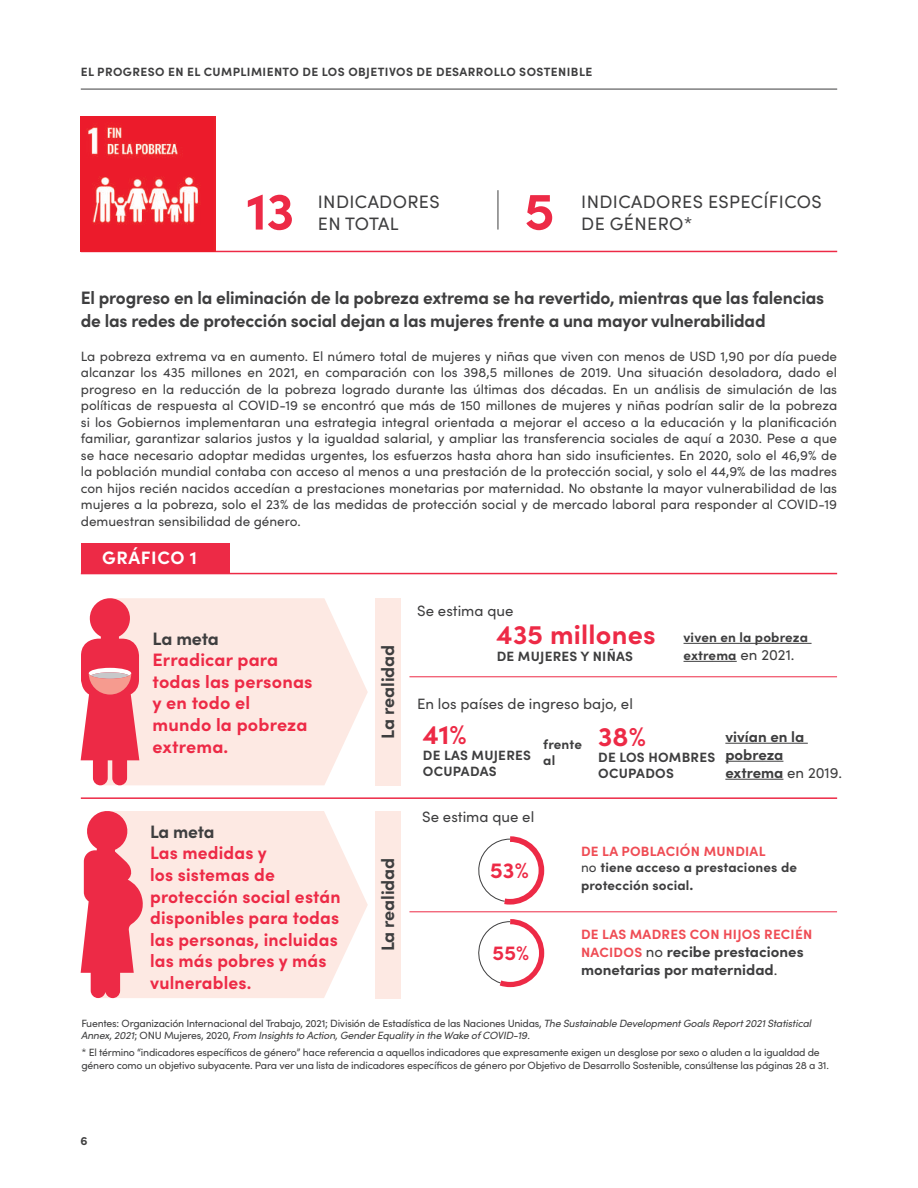
<style>
.page{position:relative;width:918px;height:1188px;background:#fff}
.page>*{position:absolute;margin:0;border:0;box-sizing:border-box;transform-origin:0 0}
.t1{font:700 52.5px "Sofia Pro";color:#ed2a46}
.t2{font:700 27px "Sofia Pro";letter-spacing:.01em;color:#ed2a46}
.t3{font:700 22.05px "Sofia Pro";color:#ed2a46}
.t4{font:700 20.4px "Sofia Pro";color:#ed2a46}
.t5{font:700 18px/21.6px "Sofia Pro";letter-spacing:.01em;color:#ed2a46}
.t6{font:700 18px/23.4px "Sofia Pro";letter-spacing:-.01em;color:#3e3e3f;scale:.96 1}
.t7{font:18px/21.6px "Sofia Pro";letter-spacing:.02em;color:#3e3e3f}
.t8{font:700 18px "Sofia Pro";letter-spacing:-.01em;color:#3e3e3f}
.t9{font:700 18px "Sofia Pro";letter-spacing:.035em;color:#fff}
.t10{font:700 15px/18px "Sofia Pro";color:#3e3e3f}
.t11{font:15px "Sofia Pro";color:#3e3e3f}
.t12{font:13.5px/16.5px "Sofia Pro";color:#3e3e3f;text-align:justify}
.t13{font:700 13.5px/16.2px "Sofia Pro";letter-spacing:.01em;color:#3e3e3f}
.t14{font:700 13.5px "Sofia Pro";letter-spacing:.02em;color:#ef4c54}
.t15{font:700 12px "Sofia Pro";letter-spacing:.035em;color:#3e3e3f}
.t16{font:10.5px/12.6px "Sofia Pro";letter-spacing:-.02em;color:#3e3e3f}
.t17{font:italic 10.5px/12.6px "Sofia Pro";letter-spacing:-.02em;color:#3e3e3f}
.s1{font-weight:400;font-size:15px}
.s2{font-weight:400}
.s3{color:#ef4c54}
.s4{font-size:15px}
.s5{font-size:13.5px;color:#ef4c54}
.s6{font-style:normal}
</style>
<div class="page">
<hr style="left:81px;top:89px;width:756px;height:1px;background:#3e3e3f">
<svg style="left:478px;top:919px;width:67px;height:69px"></svg>
<svg style="left:139px;top:598px;width:229px;height:187px;background:#fdebe5"></svg>
<svg style="left:144px;top:811px;width:224px;height:187px;background:#fdebe5"></svg>
<hr style="left:81px;top:573px;width:756px;height:1px;background:#ed2a46">
<hr style="left:81px;top:251px;width:756px;height:1px;background:#ed2a46">
<div style="left:81px;top:543px;width:149px;height:30px;background:#ed2a46"></div>
<hr style="left:498px;top:190px;width:1px;height:40px;background:#3e3e3f">
<div style="left:375px;top:598px;width:25px;height:187px;background:#fde9e3"></div>
<div style="left:375px;top:811px;width:25px;height:187px;background:#fde9e3"></div>
<svg style="left:81px;top:598px;width:58px;height:187px;background:#f16476"></svg>
<svg style="left:81px;top:811px;width:63px;height:187px;background:#f26b7c"></svg>
<hr style="left:409px;top:677px;width:428px;height:1px;background:#ed2a46">
<hr style="left:409px;top:912px;width:428px;height:1px;background:#ed2a46">
<hr style="left:81px;top:797px;width:756px;height:2px;background:#ed2a46">
<svg style="left:478px;top:836px;width:67px;height:69px"></svg>
<hr style="left:684px;top:643px;width:128px;height:1px;background:#3e3e3f">
<hr style="left:684px;top:661px;width:53px;height:1px;background:#3e3e3f">
<hr style="left:725px;top:743px;width:83px;height:1px;background:#3e3e3f">
<hr style="left:725px;top:761px;width:58px;height:1px;background:#3e3e3f">
<hr style="left:725px;top:779px;width:58px;height:1px;background:#3e3e3f">
<img style="left:81px;top:117px;width:134px;height:134px">
<p class="t15" style="left:81px;top:62px;width:513px">EL PROGRESO EN EL CUMPLIMIENTO DE LOS OBJETIVOS DE DESARROLLO SOSTENIBLE</p>
<h1 class="t1" style="left:246px;top:171px;width:49px">13</h1>
<h3 class="t7" style="left:318px;top:190px;width:123px">INDICADORES</h3>
<h3 class="t7" style="left:318px;top:211px;width:82px">EN TOTAL</h3>
<h1 class="t1" style="left:524px;top:171px;width:32px">5</h1>
<h3 class="t7" style="left:581px;top:190px;width:242px">INDICADORES ESPECÍFICOS<br>DE GÉNERO*</h3>
<h3 class="t6" style="left:81px;top:285px;width:776px">El progreso en la eliminación de la pobreza extrema se ha revertido, mientras que las falencias de las redes de protección social dejan a las mujeres frente a una mayor vulnerabilidad</h3>
<p class="t12" style="left:81px;top:347px;width:758px">La pobreza extrema va en aumento. El número total de mujeres y niñas que viven con menos de USD 1,90 por día puede alcanzar los 435 millones en 2021, en comparación con los 398,5 millones de 2019. Una situación desoladora, dado el progreso en la reducción de la pobreza logrado durante las últimas dos décadas. En un análisis de simulación de las políticas de respuesta al COVID-19 se encontró que más de 150 millones de mujeres y niñas podrían salir de la pobreza si los Gobiernos implementaran una estrategia integral orientada a mejorar el acceso a la educación y la planificación familiar, garantizar salarios justos y la igualdad salarial, y ampliar las transferencia sociales de aquí a 2030. Pese a que se hace necesario adoptar medidas urgentes, los esfuerzos hasta ahora han sido insuficientes. En 2020, solo el 46,9% de la población mundial contaba con acceso al menos a una prestación de la protección social, y solo el 44,9% de las madres con hijos recién nacidos accedían a prestaciones monetarias por maternidad. No obstante la mayor vulnerabilidad de las mujeres a la pobreza, solo el 23% de las medidas de protección social y de mercado laboral para responder al COVID-19 demuestran sensibilidad de género.</p>
<h3 class="t9" style="left:102px;top:544px;width:96px">GRÁFICO 1</h3>
<h3 class="t8" style="left:153px;top:624px;width:68px">La meta</h3>
<h3 class="t5" style="left:153px;top:648px;width:161px">Erradicar para todas las personas y en todo el mundo la pobreza extrema.</h3>
<h3 class="t8" style="left:150px;top:818px;width:66px">La meta</h3>
<h3 class="t5" style="left:150px;top:841px;width:192px">Las medidas y<br>los sistemas de protección social están disponibles para todas las personas, incluidas las más pobres y más vulnerables.</h3>
<h3 class="t8" style="left:374px;top:739px;width:95px;rotate:-90deg">La realidad</h3>
<h3 class="t8" style="left:374px;top:951px;width:95px;rotate:-90deg">La realidad</h3>
<p class="t11" style="left:417px;top:600px;width:98px">Se estima que</p>
<h2 class="t2" style="left:497px;top:614px;width:161px">435 millones</h2>
<p class="t13" style="left:497px;top:647px;width:138px">DE MUJERES Y NIÑAS</p>
<p class="t11" style="left:417px;top:693px;width:217px">En los países de ingreso bajo, el</p>
<p class="t13" style="left:684px;top:627px;width:126px;line-height:18px">viven en la pobreza extrema <span class="s1">en 2021.</span></p>
<h2 class="t2" style="left:423px;top:713px;width:46px">41%</h2>
<p class="t13" style="left:423px;top:746px;width:110px">DE LAS MUJERES<br>OCUPADAS</p>
<p class="t13" style="left:543px;top:735px;width:40px">frente al</p>
<h2 class="t2" style="left:598px;top:716px;width:50px">38%</h2>
<p class="t13" style="left:598px;top:748px;width:119px">DE LOS HOMBRES<br>OCUPADOS</p>
<p class="t10" style="left:725px;top:726px;width:118px">vivían en la pobreza extrema <span class="s2">en 2019.</span></p>
<p class="t11" style="left:422px;top:806px;width:114px">Se estima que el</p>
<h3 class="t3" style="left:490px;top:854px;width:40px">53%</h3>
<h3 class="t4" style="left:493px;top:938px;width:38px">55%</h3>
<p class="t13" style="left:581px;top:842px;width:218px"><span class="s3">DE LA POBLACIÓN MUNDIAL<br></span><span class="s2">no</span> tiene acceso a prestaciones de</p>
<p class="t13" style="left:581px;top:876px;width:114px">protección social<span class="s4">.</span></p>
<p class="t14" style="left:581px;top:924px;width:233px">DE LAS MADRES CON HIJOS RECIÉN</p>
<p class="t10" style="left:581px;top:941px;width:224px"><span class="s5">NACIDOS</span> <span class="s2">no</span> recibe prestaciones monetarias por maternidad<span class="s2">.</span></p>
<p class="t17" style="left:81px;top:1016px;width:732px"><span class="s6">Fuentes: Organización Internacional del Trabajo, 2021; División de Estadística de las Naciones Unidas,</span> The Sustainable Development Goals Report 2021 Statistical<br>Annex, 2021<span class="s6">; ONU Mujeres, 2020,</span> From Insights to Action, Gender Equality in the Wake of COVID-19<span class="s6">.</span></p>
<p class="t16" style="left:81px;top:1046px;width:749px">* El término “indicadores específicos de género” hace referencia a aquellos indicadores que expresamente exigen un desglose por sexo o aluden a la igualdad de género como un objetivo subyacente. Para ver una lista de indicadores específicos de género por Objetivo de Desarrollo Sostenible, consúltense las páginas 28 a 31.</p>
<p class="t15" style="left:81px;top:1132px;width:9px">6</p>
</div>
